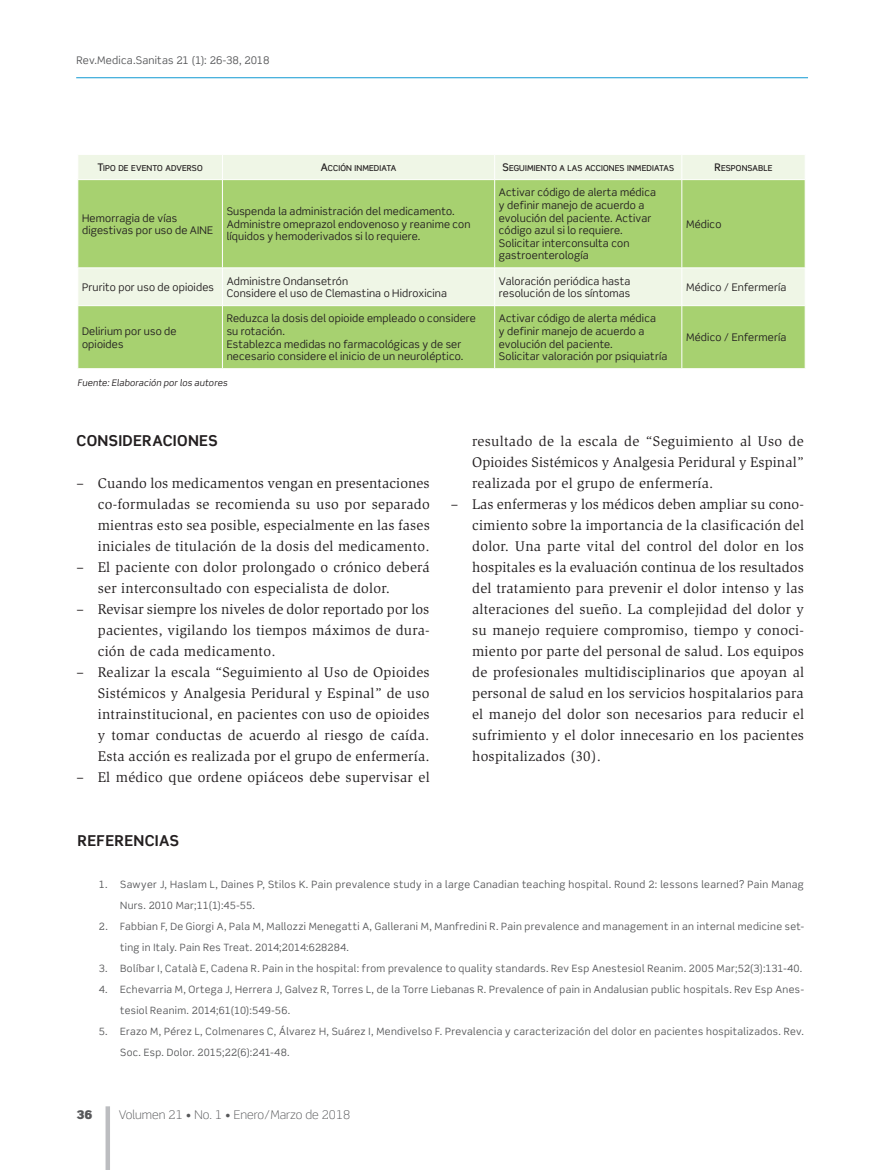
<style>
.page{position:relative;width:872px;height:1170px;background:#fff}
.page>*{position:absolute;margin:0;border:0;box-sizing:border-box;transform-origin:0 0}
.t1{font:700 15px "Scene Std";letter-spacing:.02em;color:#231f20}
.t2{font:14.4px/21px "Slimbach Std";letter-spacing:.015em;color:#231f20;text-align:justify}
.t3{font:300 12px "Scene Std";color:#57585a}
.t4{font:900 12px "Scene Std";color:#57585a}
.t5{font:10.5px/12.6px "Scene Std";letter-spacing:.015em;color:#231f20}
.t6{font:10.5px "Scene Std";letter-spacing:.02em;color:#57585a}
.t7{font:10.05px/21px "Scene Std";letter-spacing:.035em;color:#57585a}
.t8{font:italic 9px "Scene Std";letter-spacing:.02em;color:#231f20}
.t9{font:500 8.25px "Scene Std";letter-spacing:.015em;color:#231f20}
.s1{font-style:inherit}
.s2{font-size:10.5px}
</style>
<div class="page">
<hr style="left:106px;top:1106px;width:4px;height:63px;background:#bcbdc0">
<hr style="left:76px;top:77px;width:732px;height:1px;background:#119ad2">
<div style="left:79px;top:155px;width:726px;height:24px;background:#eff6e6"></div>
<svg style="left:79px;top:180px;width:726px;height:188px;background:#b5d887"></svg>
<svg style="left:78px;top:155px;width:1px;height:24px"></svg>
<svg style="left:222px;top:155px;width:1px;height:24px"></svg>
<svg style="left:494px;top:155px;width:1px;height:24px"></svg>
<svg style="left:681px;top:155px;width:1px;height:24px"></svg>
<hr style="left:222px;top:180px;width:1px;height:88px;background:#fff">
<hr style="left:494px;top:180px;width:1px;height:88px;background:#fff">
<hr style="left:681px;top:180px;width:1px;height:88px;background:#fff">
<hr style="left:78px;top:267px;width:144px;height:1px;background:#fff">
<hr style="left:222px;top:267px;width:272px;height:1px;background:#fff">
<hr style="left:222px;top:268px;width:1px;height:37px;background:#fff">
<hr style="left:494px;top:267px;width:188px;height:1px;background:#fff">
<hr style="left:494px;top:268px;width:1px;height:37px;background:#fff">
<hr style="left:682px;top:267px;width:123px;height:1px;background:#fff">
<hr style="left:681px;top:268px;width:1px;height:37px;background:#fff">
<hr style="left:78px;top:305px;width:144px;height:1px;background:#fff">
<hr style="left:222px;top:305px;width:272px;height:1px;background:#fff">
<hr style="left:222px;top:306px;width:1px;height:62px;background:#fff">
<hr style="left:494px;top:305px;width:188px;height:1px;background:#fff">
<hr style="left:494px;top:306px;width:1px;height:62px;background:#fff">
<hr style="left:682px;top:305px;width:123px;height:1px;background:#fff">
<hr style="left:681px;top:306px;width:1px;height:62px;background:#fff">
<p class="t6" style="left:77px;top:53px;width:194px">Rev.Medica.Sanitas <span class="s1">21 (1): 26-38, 2018</span></p>
<p class="t9" style="left:98px;top:163px;width:106px"><span class="s2">T</span>IPO DE EVENTO ADVERSO</p>
<p class="t9" style="left:321px;top:163px;width:77px"><span class="s2">A</span>CCIÓN INMEDIATA</p>
<p class="t9" style="left:502px;top:163px;width:173px"><span class="s2">S</span>EGUIMIENTO A LAS ACCIONES INMEDIATAS</p>
<p class="t9" style="left:714px;top:163px;width:60px"><span class="s2">R</span>ESPONSABLE</p>
<p class="t5" style="left:82px;top:211px;width:133px">Hemorragia de vías digestivas por uso de AINE</p>
<p class="t5" style="left:227px;top:205px;width:245px">Suspenda la administración del medicamento.<br>Administre omeprazol endovenoso y reanime con líquidos y hemoderivados si lo requiere.</p>
<p class="t5" style="left:499px;top:186px;width:159px">Activar código de alerta médica y definir manejo de acuerdo a evolución del paciente. Activar código azul si lo requiere.<br>Solicitar interconsulta con gastroenterología</p>
<p class="t5" style="left:686px;top:218px;width:37px">Médico</p>
<p class="t5" style="left:82px;top:280px;width:133px">Prurito por uso de opioides</p>
<p class="t5" style="left:227px;top:274px;width:222px">Administre Ondansetrón<br>Considere el uso de Clemastina o Hidroxicina</p>
<p class="t5" style="left:499px;top:274px;width:133px">Valoración periódica hasta resolución de los síntomas</p>
<p class="t5" style="left:686px;top:280px;width:102px">Médico / Enfermería</p>
<p class="t5" style="left:82px;top:325px;width:96px">Delirium por uso de opioides</p>
<p class="t5" style="left:227px;top:312px;width:251px">Reduzca la dosis del opioide empleado o considere su rotación.<br>Establezca medidas no farmacológicas y de ser necesario considere el inicio de un neuroléptico.</p>
<p class="t5" style="left:499px;top:312px;width:170px">Activar código de alerta médica<br>y definir manejo de acuerdo a evolución del paciente.<br>Solicitar valoración por psiquiatría</p>
<p class="t5" style="left:686px;top:331px;width:102px">Médico / Enfermería</p>
<p class="t8" style="left:78px;top:377px;width:151px">Fuente: Elaboración por los autores</p>
<p class="t1" style="left:77px;top:431px;width:143px">CONSIDERACIONES</p>
<p class="t2" style="left:98px;top:473px;width:333px;text-indent:-21px">– Cuando los medicamentos vengan en presentaciones co-formuladas se recomienda su uso por separado mientras esto sea posible, especialmente en las fases iniciales de titulación de la dosis del medicamento.</p>
<p class="t2" style="left:98px;top:557px;width:333px;text-indent:-21px">– El paciente con dolor prolongado o crónico deberá ser interconsultado con especialista de dolor.</p>
<p class="t2" style="left:98px;top:599px;width:333px;text-indent:-21px">– Revisar siempre los niveles de dolor reportado por los pacientes, vigilando los tiempos máximos de dura&shy;ción de cada medicamento.</p>
<p class="t2" style="left:98px;top:662px;width:333px;text-indent:-21px">– Realizar la escala “Seguimiento al Uso de Opioides Sistémicos y Analgesia Peridural y Espinal” de uso intrainstitucional, en pacientes con uso de opioides y tomar conductas de acuerdo al riesgo de caída.<br>Esta acción es realizada por el grupo de enfermería.</p>
<p class="t2" style="left:77px;top:767px;width:355px">– El médico que ordene opiáceos debe supervisar el</p>
<p class="t2" style="left:472px;top:431px;width:333px">resultado de la escala de “Seguimiento al Uso de Opioides Sistémicos y Analgesia Peridural y Espinal” realizada por el grupo de enfermería.</p>
<p class="t2" style="left:472px;top:494px;width:333px;text-indent:-21px">– Las enfermeras y los médicos deben ampliar su cono&shy;cimiento sobre la importancia de la clasificación del dolor. Una parte vital del control del dolor en los hospitales es la evaluación continua de los resultados del tratamiento para prevenir el dolor intenso y las alteraciones del sueño. La complejidad del dolor y su manejo requiere compromiso, tiempo y conoci&shy;miento por parte del personal de salud. Los equipos de profesionales multidisciplinarios que apoyan al personal de salud en los servicios hospitalarios para el manejo del dolor son necesarios para reducir el sufrimiento y el dolor innecesario en los pacientes hospitalizados (30).</p>
<p class="t1" style="left:78px;top:830px;width:103px">REFERENCIAS</p>
<p class="t7" style="left:120px;top:873px;width:685px;text-indent:-21px">1. Sawyer J, Haslam L, Daines P, Stilos K. Pain prevalence study in a large Canadian teaching hospital. Round 2: lessons learned? Pain Manag<br>Nurs. 2010 Mar;11(1):45-55.</p>
<p class="t7" style="left:120px;top:915px;width:685px;text-indent:-21px">2. Fabbian F, De Giorgi A, Pala M, Mallozzi Menegatti A, Gallerani M, Manfredini R. Pain prevalence and management in an internal medicine set&shy;ting in Italy. Pain Res Treat. 2014;2014:628284.</p>
<p class="t7" style="left:99px;top:957px;width:705px">3. Bolíbar I, Català E, Cadena R. Pain in the hospital: from prevalence to quality standards. Rev Esp Anestesiol Reanim. 2005 Mar;52(3):131-40.</p>
<p class="t7" style="left:120px;top:978px;width:685px;text-indent:-21px">4. Echevarria M, Ortega J, Herrera J, Galvez R, Torres L, de la Torre Liebanas R. Prevalence of pain in Andalusian public hospitals. Rev Esp Anes&shy;tesiol Reanim. 2014;61(10):549-56.</p>
<p class="t7" style="left:120px;top:1020px;width:685px;text-indent:-21px">5. Erazo M, Pérez L, Colmenares C, Álvarez H, Suárez I, Mendivelso F. Prevalencia y caracterización del dolor en pacientes hospitalizados. Rev.<br>Soc. Esp. Dolor. 2015;22(6):241-48.</p>
<p class="t4" style="left:76px;top:1106px;width:18px">36</p>
<p class="t3" style="left:119px;top:1106px;width:233px">Volumen 21 • No. 1 • Enero/Marzo de 2018</p>
</div>
